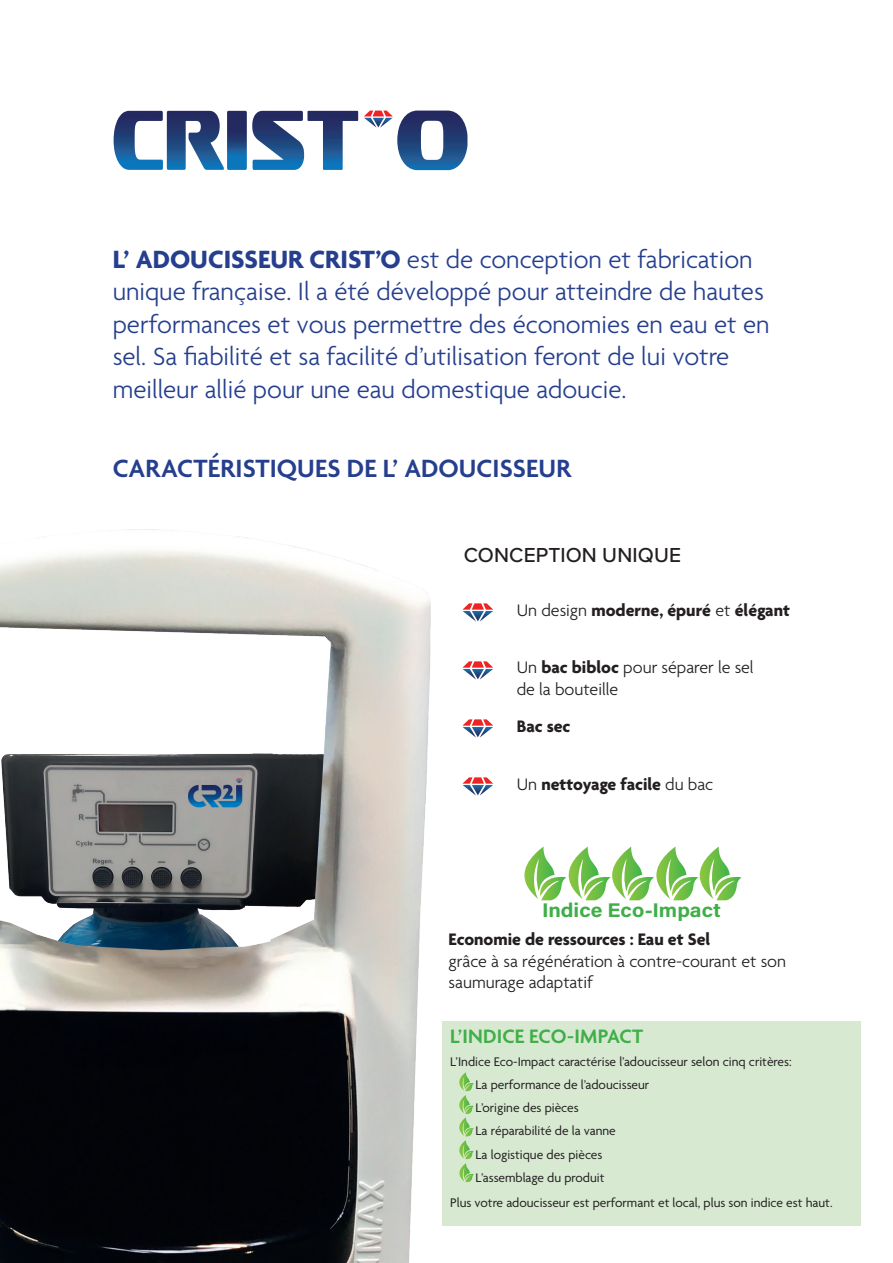
<style>
.page{position:relative;width:893px;height:1263px;background:#fff}
.page>*{position:absolute;margin:0;border:0;box-sizing:border-box;transform-origin:0 0}
.t1{font:300 27px/32.4px "Agenda";color:#253f8e}
.HEAD_DOMESTIC{font:600 27px "Agenda";color:#253f8e}
.HEAD_DOMESTIC-2{font:600 21px "Agenda";letter-spacing:.005em;color:#40ae49}
.HEAD_DOMESTIC-3{font:500 21px "Proxima Nova";letter-spacing:.005em;color:#231f20}
.t2{font:19.8px "Acumin Variable Concept";color:#40ae49;scale:1.07 1}
.t3{font:300 18px/21.6px "Agenda";color:#231f20}
.t4{font:700 18px "Agenda";color:#231f20}
.t5{font:13.5px "Agenda";color:#231f20}
.s1{font-weight:700}
.s2{font-weight:300}
</style>
<div class="page">
<svg style="left:462px;top:603px;width:31px;height:19px"></svg>
<svg style="left:462px;top:661px;width:31px;height:19px"></svg>
<svg style="left:462px;top:719px;width:31px;height:19px"></svg>
<svg style="left:462px;top:777px;width:31px;height:19px"></svg>
<img style="left:0;top:529px;width:431px;height:734px">
<svg style="left:364px;top:111px;width:103px;height:59px"></svg>
<svg style="left:114px;top:111px;width:244px;height:59px"></svg>
<svg style="left:524px;top:846px;width:217px;height:54px"></svg>
<div style="left:442px;top:1021px;width:418px;height:204px;background:#d8e9d2"></div>
<svg style="left:459px;top:1072px;width:15px;height:111px"></svg>
<p class="t1" style="left:113px;top:245px;width:658px"><span class="s1">L’ ADOUCISSEUR CRIST’O</span> est de conception et fabrication unique française. Il a été développé pour atteindre de hautes performances et vous permettre des économies en eau et en sel. Sa fiabilité et sa facilité d’utilisation feront de lui votre meilleur allié pour une eau domestique adoucie.</p>
<p class="HEAD_DOMESTIC" style="left:113px;top:453px;width:460px">CARACTÉRISTIQUES DE L’ ADOUCISSEUR</p>
<p class="HEAD_DOMESTIC-3" style="left:464px;top:540px;width:219px">CONCEPTION UNIQUE</p>
<p class="t4" style="left:517px;top:600px;width:275px"><span class="s2">Un design</span> moderne, épuré <span class="s2">et</span> élégant</p>
<p class="t3" style="left:517px;top:658px;width:239px">Un <span class="s1">bac bibloc</span> pour séparer le sel de la bouteille</p>
<p class="t4" style="left:517px;top:716px;width:55px">Bac sec</p>
<p class="t4" style="left:517px;top:774px;width:198px"><span class="s2">Un</span> nettoyage facile <span class="s2">du bac</span></p>
<p class="t2" style="left:542px;top:897px;width:169px">Indice Eco-Impact</p>
<p class="t3" style="left:449px;top:929px;width:339px"><span class="s1">Economie de ressources : Eau et Sel<br></span>grâce à sa régénération à contre-courant et son saumurage adaptatif</p>
<p class="HEAD_DOMESTIC-2" style="left:450px;top:1025px;width:195px">L’INDICE ECO-IMPACT</p>
<p class="t5" style="left:450px;top:1054px;width:343px">L’Indice Eco-Impact caractérise l’adoucisseur selon cinq critères:</p>
<p class="t5" style="left:476px;top:1077px;width:175px">La performance de l’adoucisseur</p>
<p class="t5" style="left:476px;top:1100px;width:105px">L’origine des pièces</p>
<p class="t5" style="left:476px;top:1124px;width:142px">La réparabilité de la vanne</p>
<p class="t5" style="left:476px;top:1147px;width:128px">La logistique des pièces</p>
<p class="t5" style="left:476px;top:1170px;width:130px">L’assemblage du produit</p>
<p class="t5" style="left:450px;top:1195px;width:384px">Plus votre adoucisseur est performant et local, plus son indice est haut.</p>
</div>
